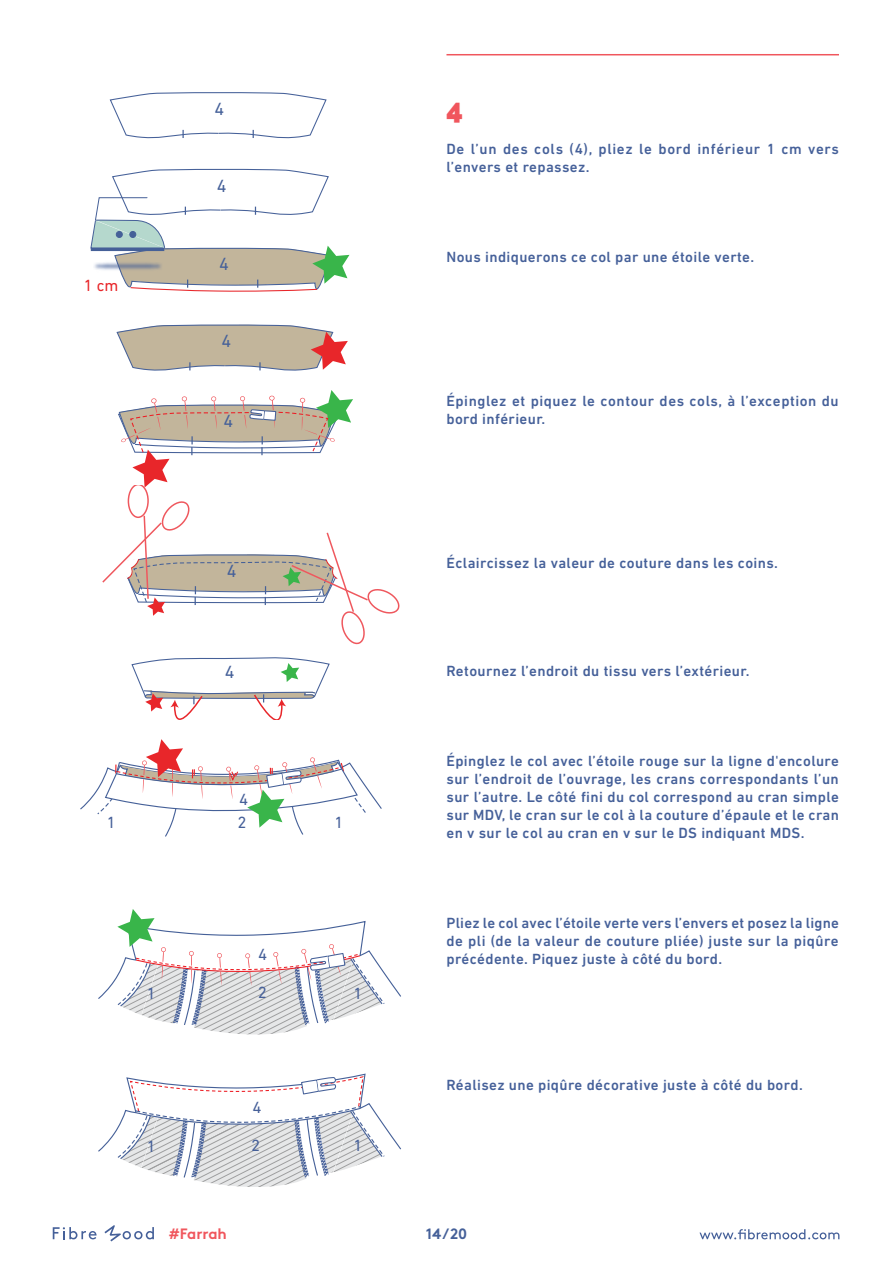
<style>
.page{position:relative;width:893px;height:1263px;background:#fff}
.page>*{position:absolute;margin:0;border:0;box-sizing:border-box;transform-origin:0 0}
.t1{font:900 28.5px "Raleway";color:#f0565d}
.t2{font:18px "DIN Next LT Pro";color:#466199}
.t3{font:16.5px "DIN Next LT Pro";color:#466099}
.t4{font:16.5px "DIN Next LT Pro";color:#e8262a}
.t5{font:500 15px/18px "DIN Next LT Pro";letter-spacing:.025em;color:#456099;text-align:justify}
.t6{font:500 15px/18px "DIN Next LT Pro";letter-spacing:.045em;color:#456099}
.t7{font:700 15px "Brown";color:#f0565d}
.t8{font:700 15px "Brown";color:#456099}
</style>
<div class="page">
<svg style="left:699px;top:1229px;width:140px;height:10px"></svg>
<svg style="left:53px;top:1227px;width:44px;height:12px"></svg>
<svg style="left:104px;top:1225px;width:50px;height:16px"></svg>
<hr style="left:446px;top:54px;width:393px;height:1px;background:#f0565d">
<svg style="left:109px;top:92px;width:218px;height:47px"></svg>
<svg style="left:90px;top:168px;width:259px;height:124px"></svg>
<svg style="left:116px;top:324px;width:232px;height:47px"></svg>
<svg style="left:102px;top:390px;width:298px;height:255px"></svg>
<svg style="left:131px;top:657px;width:199px;height:63px"></svg>
<svg style="left:80px;top:739px;width:302px;height:98px"></svg>
<svg style="left:98px;top:909px;width:303px;height:126px"></svg>
<svg style="left:98px;top:1073px;width:303px;height:114px"></svg>
<p class="t2" style="left:215px;top:98px;width:11px">4</p>
<p class="t2" style="left:217px;top:175px;width:11px">4</p>
<p class="t4" style="left:84px;top:276px;width:36px">1 cm</p>
<p class="t2" style="left:219px;top:254px;width:11px">4</p>
<p class="t2" style="left:221px;top:331px;width:11px">4</p>
<p class="t2" style="left:223px;top:413px;width:11px">44</p>
<p class="t2" style="left:227px;top:563px;width:11px">44</p>
<p class="t2" style="left:225px;top:661px;width:11px">4</p>
<p class="t3" style="left:239px;top:789px;width:11px">4</p>
<p class="t3" style="left:107px;top:813px;width:11px">1</p>
<p class="t3" style="left:238px;top:813px;width:11px">2</p>
<p class="t3" style="left:335px;top:813px;width:11px">1</p>
<p class="t3" style="left:258px;top:945px;width:11px">4</p>
<p class="t3" style="left:147px;top:984px;width:11px">1</p>
<p class="t3" style="left:258px;top:983px;width:11px">2</p>
<p class="t3" style="left:354px;top:983px;width:11px">1</p>
<p class="t3" style="left:252px;top:1097px;width:11px">4</p>
<p class="t3" style="left:147px;top:1136px;width:11px">1</p>
<p class="t3" style="left:251px;top:1136px;width:11px">2</p>
<p class="t3" style="left:354px;top:1136px;width:11px">1</p>
<h1 class="t1" style="left:446px;top:93px;width:18px">4</h1>
<p class="t6" style="left:446px;top:140px;width:394px">De l’un des cols (4), pliez le bord inférieur 1 cm vers l’envers et repassez.</p>
<p class="t5" style="left:446px;top:248px;width:309px">Nous indiquerons ce col par une étoile verte.</p>
<p class="t5" style="left:446px;top:392px;width:394px">Épinglez et piquez le contour des cols, à l’exception du bord inférieur.</p>
<p class="t5" style="left:446px;top:554px;width:333px">Éclaircissez la valeur de couture dans les coins.</p>
<p class="t5" style="left:446px;top:662px;width:305px">Retournez l’endroit du tissu vers l’extérieur.</p>
<p class="t5" style="left:446px;top:752px;width:394px">Épinglez le col avec l’étoile rouge sur la ligne d'encolure sur l’endroit de l’ouvrage, les crans correspondants l’un sur l’autre. Le côté fini du col correspond au cran simple sur MDV, le cran sur le col à la couture d’épaule et le cran en v sur le col au cran en v sur le DS indiquant MDS.</p>
<p class="t5" style="left:446px;top:914px;width:394px">Pliez le col avec l’étoile verte vers l’envers et posez la ligne de pli (de la valeur de couture pliée) juste sur la piqûre précédente. Piquez juste à côté du bord.</p>
<p class="t5" style="left:446px;top:1076px;width:358px">Réalisez une piqûre décorative juste à côté du bord.</p>
<p class="t7" style="left:169px;top:1222px;width:60px">#Farrah</p>
<p class="t8" style="left:426px;top:1221px;width:43px">14/20</p>
</div>
